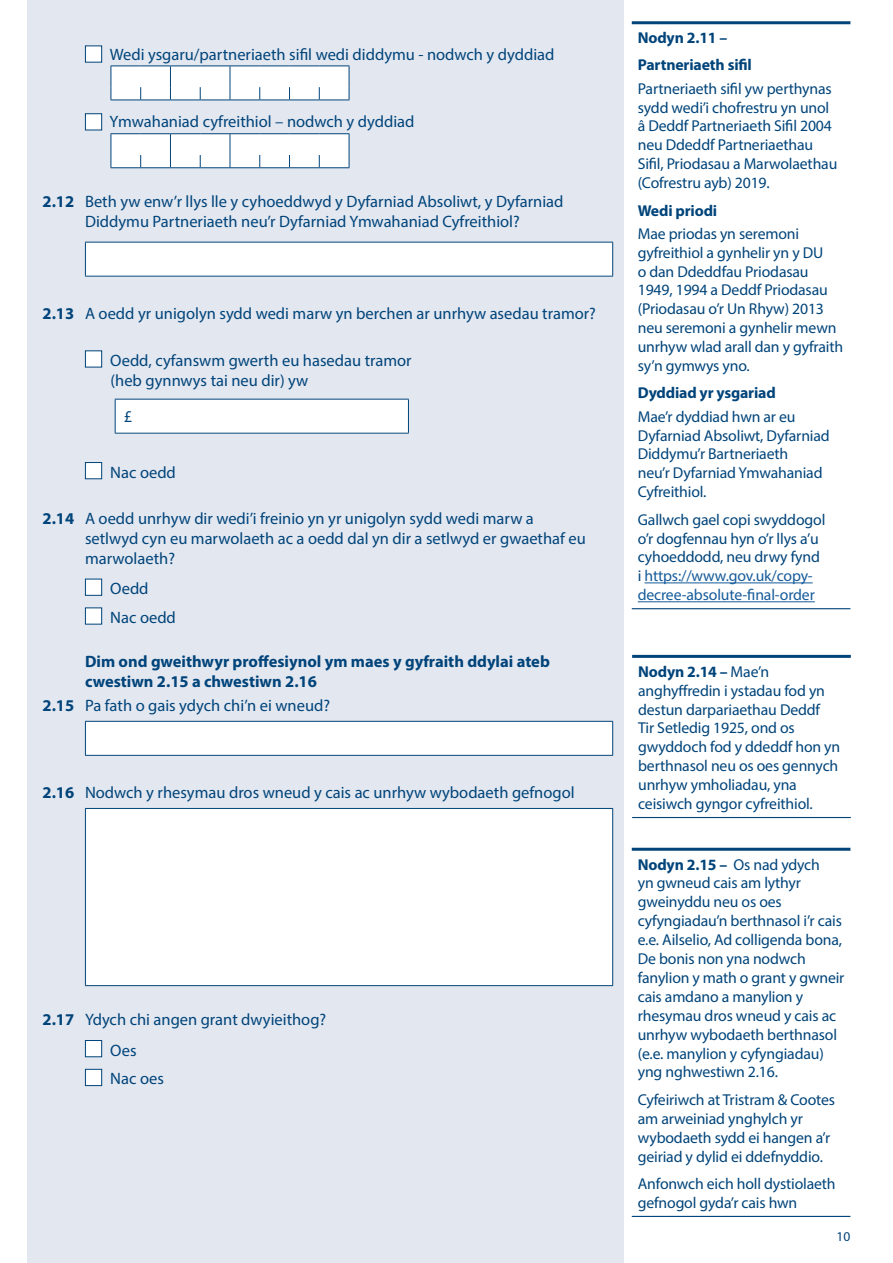
<style>
.page{position:relative;width:893px;height:1263px;background:#fff}
.page>*{position:absolute;margin:0;border:0;box-sizing:border-box;transform-origin:0 0}
.t1{font:16.5px/19.8px "Myriad Pro";color:#00447a}
.t2{font:700 16.5px/19.8px "Myriad Pro";color:#00447a}
.t3{font:15.75px/18.9px "Myriad Pro";letter-spacing:-.01em;color:#00447a}
.t4{font:700 15.75px/27.5px "Myriad Pro";letter-spacing:-.01em;color:#00447a}
.t5{font:13.5px "Myriad Pro";color:#00447a}
.s1{font-weight:700}
.s2{color:#165b9a}
</style>
<div class="page">
<div style="left:27px;top:0;width:596px;height:1263px;background:#e3e7f0"></div>
<div style="left:85px;top:46px;width:17px;height:17px;background:#fff;border:1px solid #00447a"></div>
<svg style="left:111px;top:66px;width:239px;height:35px;background:#eff3f6"></svg>
<hr style="left:319px;top:100px;width:30px;height:1px;background:#00447a">
<div style="left:85px;top:113px;width:17px;height:17px;background:#fff;border:1px solid #00447a"></div>
<svg style="left:111px;top:133px;width:239px;height:35px;background:#edf2f5"></svg>
<hr style="left:319px;top:167px;width:30px;height:1px;background:#00447a">
<div style="left:85px;top:242px;width:528px;height:34px;background:#fff"></div>
<hr style="left:85px;top:242px;width:528px;height:1px;background:#00447a">
<hr style="left:85px;top:242px;width:1px;height:34px;background:#00447a">
<hr style="left:612px;top:242px;width:1px;height:34px;background:#00447a">
<hr style="left:85px;top:276px;width:528px;height:1px;background:#00447a">
<div style="left:85px;top:350px;width:17px;height:17px;background:#fff;border:1px solid #00447a"></div>
<div style="left:115px;top:399px;width:293px;height:34px;background:#fff"></div>
<hr style="left:115px;top:399px;width:294px;height:1px;background:#00447a">
<hr style="left:115px;top:399px;width:1px;height:34px;background:#00447a">
<hr style="left:408px;top:399px;width:1px;height:34px;background:#00447a">
<hr style="left:115px;top:433px;width:294px;height:1px;background:#00447a">
<div style="left:85px;top:462px;width:17px;height:17px;background:#fff;border:1px solid #00447a"></div>
<div style="left:85px;top:579px;width:17px;height:17px;background:#fff;border:1px solid #00447a"></div>
<div style="left:85px;top:607px;width:17px;height:17px;background:#fff;border:1px solid #00447a"></div>
<div style="left:85px;top:721px;width:528px;height:34px;background:#fff"></div>
<hr style="left:85px;top:721px;width:528px;height:1px;background:#00447a">
<hr style="left:85px;top:722px;width:1px;height:33px;background:#00447a">
<hr style="left:612px;top:722px;width:1px;height:33px;background:#00447a">
<hr style="left:85px;top:755px;width:528px;height:1px;background:#00447a">
<div style="left:85px;top:808px;width:528px;height:178px;background:#fff"></div>
<hr style="left:85px;top:808px;width:528px;height:1px;background:#00447a">
<hr style="left:85px;top:809px;width:1px;height:176px;background:#00447a">
<hr style="left:612px;top:809px;width:1px;height:176px;background:#00447a">
<hr style="left:85px;top:985px;width:528px;height:1px;background:#00447a">
<div style="left:85px;top:1040px;width:17px;height:17px;background:#fff;border:1px solid #00447a"></div>
<div style="left:85px;top:1069px;width:17px;height:17px;background:#fff;border:1px solid #00447a"></div>
<hr style="left:632px;top:21px;width:218px;height:3px;background:#00447a">
<hr style="left:632px;top:608px;width:218px;height:1px;background:#00447a">
<hr style="left:644px;top:582px;width:169px;height:1px;background:#165b9a">
<hr style="left:638px;top:601px;width:177px;height:1px;background:#165b9a">
<hr style="left:632px;top:655px;width:219px;height:3px;background:#00447a">
<hr style="left:632px;top:817px;width:219px;height:1px;background:#00447a">
<hr style="left:632px;top:848px;width:218px;height:3px;background:#00447a">
<hr style="left:632px;top:1216px;width:218px;height:1px;background:#00447a">
<p class="t1" style="left:110px;top:44px;width:446px">Wedi ysgaru/partneriaeth sifil wedi diddymu - nodwch y dyddiad</p>
<p class="t1" style="left:110px;top:112px;width:306px">Ymwahaniad cyfreithiol – nodwch y dyddiad</p>
<p class="t1" style="left:43px;top:192px;width:522px;text-align:center"><span class="s1">2.12</span> Beth yw enw’r llys lle y cyhoeddwyd y Dyfarniad Absoliwt, y Dyfarniad<br>Diddymu Partneriaeth neu’r Dyfarniad Ymwahaniad Cyfreithiol?</p>
<p class="t1" style="left:43px;top:303px;width:555px"><span class="s1">2.13</span> A oedd yr unigolyn sydd wedi marw yn berchen ar unrhyw asedau tramor?</p>
<p class="t1" style="left:110px;top:350px;width:303px">Oedd, cyfanswm gwerth eu hasedau tramor (heb gynnwys tai neu dir) yw</p>
<p class="t1" style="left:124px;top:407px;width:10px">£</p>
<p class="t1" style="left:110px;top:462px;width:67px">Nac oedd</p>
<p class="t1" style="left:85px;top:509px;width:502px;text-indent:-43px"><span class="s1">2.14</span> A oedd unrhyw dir wedi’i freinio yn yr unigolyn sydd wedi marw a setlwyd cyn eu marwolaeth ac a oedd dal yn dir a setlwyd er gwaethaf eu marwolaeth?</p>
<p class="t1" style="left:110px;top:574px;width:67px;line-height:28.8px">Oedd<br>Nac oedd</p>
<p class="t2" style="left:85px;top:651px;width:466px">Dim ond gweithwyr proffesiynol ym maes y gyfraith ddylai ateb cwestiwn 2.15 a chwestiwn 2.16</p>
<p class="t1" style="left:43px;top:695px;width:289px"><span class="s1">2.15</span> Pa fath o gais ydych chi’n ei wneud?</p>
<p class="t1" style="left:43px;top:782px;width:534px"><span class="s1">2.16</span> Nodwch y rhesymau dros wneud y cais ac unrhyw wybodaeth gefnogol</p>
<p class="t1" style="left:110px;top:1004px;width:217px;line-height:30.3px;text-indent:-68px"><span class="s1">2.17</span> Ydych chi angen grant dwyieithog?<br>Oes</p>
<p class="t1" style="left:110px;top:1069px;width:55px">Nac oes</p>
<p class="t4" style="left:638px;top:24px;width:116px">Nodyn 2.11 –<br>Partneriaeth sifil</p>
<p class="t3" style="left:638px;top:79px;width:201px">Partneriaeth sifil yw perthynas sydd wedi’i chofrestru yn unol â Deddf Partneriaeth Sifil 2004 neu Ddeddf Partneriaethau<br>Sifil, Priodasau a Marwolaethau (Cofrestru ayb) 2019.</p>
<p class="t4" style="left:638px;top:196px;width:81px">Wedi priodi</p>
<p class="t3" style="left:638px;top:224px;width:207px">Mae priodas yn seremoni gyfreithiol a gynhelir yn y DU<br>o dan Ddeddfau Priodasau<br>1949, 1994 a Deddf Priodasau (Priodasau o’r Un Rhyw) 2013 neu seremoni a gynhelir mewn unrhyw wlad arall dan y gyfraith sy’n gymwys yno.</p>
<p class="t4" style="left:638px;top:379px;width:140px">Dyddiad yr ysgariad</p>
<p class="t3" style="left:638px;top:407px;width:193px">Mae’r dyddiad hwn ar eu<br>Dyfarniad Absoliwt, Dyfarniad<br>Diddymu’r Bartneriaeth<br>neu’r Dyfarniad Ymwahaniad<br>Cyfreithiol.</p>
<p class="t3" style="left:638px;top:510px;width:189px">Gallwch gael copi swyddogol o’r dogfennau hyn o’r llys a’u cyhoeddodd, neu drwy fynd i <span class="s2">https://www.gov.uk/copy&shy;decree-absolute-final-order</span></p>
<p class="t3" style="left:638px;top:662px;width:204px"><span class="s1">Nodyn 2.14 –</span> Mae’n anghyffredin i ystadau fod yn destun darpariaethau Deddf<br>Tir Setledig 1925, ond os gwyddoch fod y ddeddf hon yn berthnasol neu os oes gennych unrhyw ymholiadau, yna ceisiwch gyngor cyfreithiol.</p>
<p class="t3" style="left:638px;top:854px;width:208px"><span class="s1">Nodyn 2.15 –</span> Os nad ydych<br>yn gwneud cais am lythyr gweinyddu neu os oes cyfyngiadau’n berthnasol i’r cais e.e. Ailselio, Ad colligenda bona,<br>De bonis non yna nodwch fanylion y math o grant y gwneir cais amdano a manylion y rhesymau dros wneud y cais ac unrhyw wybodaeth berthnasol (e.e. manylion y cyfyngiadau) yng nghwestiwn 2.16.</p>
<p class="t3" style="left:638px;top:1090px;width:199px">Cyfeiriwch at Tristram &amp; Cootes am arweiniad ynghylch yr wybodaeth sydd ei hangen a’r geiriad y dylid ei ddefnyddio.</p>
<p class="t3" style="left:638px;top:1174px;width:199px">Anfonwch eich holl dystiolaeth gefnogol gyda’r cais hwn</p>
<p class="t5" style="left:837px;top:1228px;width:15px">10</p>
</div>
